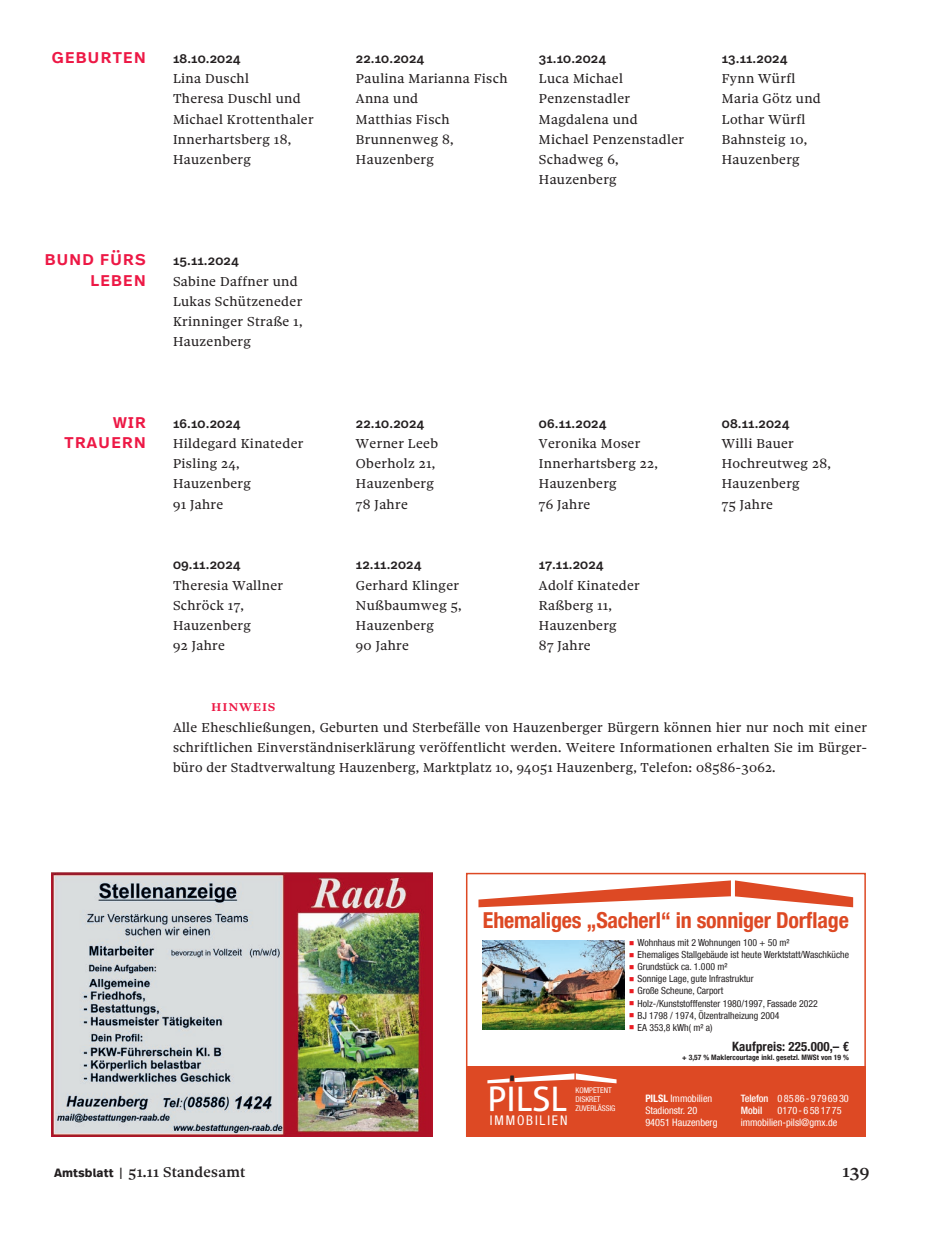
<style>
.page{position:relative;width:936px;height:1234px;background:#fff}
.page>*{position:absolute;margin:0;border:0;box-sizing:border-box;transform-origin:0 0}
.t1{font:33.6px "Aller";color:#fff}
.t2{font:700 condensed 22.05px "Helvetica Neue LT Com";letter-spacing:-.01em;color:#dd4924}
.t3{font:500 18.75px/20.2px "Real Text Pro";letter-spacing:.04em;color:#ed1845;text-align:right}
.t4{font:500 18px "Sole Serif Text";color:#231f20}
.t5{font:500 15.3px "Sole Serif Subhead";letter-spacing:.05em;color:#ed1845}
.t6{font:500 15px "Sole Serif Text";letter-spacing:.02em;color:#231f20}
.t7{font:13.8px/20.2px "Sole Serif Text";letter-spacing:.025em;color:#231f20}
.t8{font:condensed 13.35px "Helvetica Neue LT Com";letter-spacing:.14em;color:#fff}
.t9{font:700 condensed 12.9px "Helvetica Neue LT Com";letter-spacing:.01em;color:#231f20}
.t10{font:500 12.75px "Real Text Pro";letter-spacing:.015em;color:#231f20}
.t11{font:condensed 10.2px/12px "Helvetica Neue LT Com";color:#fff}
.t12{font:condensed 9.75px "Helvetica Neue LT Com";color:#231f20}
.t13{font:condensed 7.8px/9.3px "Helvetica Neue LT Com";color:#fff}
.t14{font:700 condensed 7.5px "Helvetica Neue LT Com";letter-spacing:.01em;color:#231f20}
.s1{color:#eb1c22}
.s2{font-weight:700}
.s3{font-weight:500}
.s4{font-family:"Real Text Pro";font-weight:700;font-size:12px}
.s5{font-family:"Real Text Pro";font-size:12px}
</style>
<div class="page">
<img style="left:51px;top:872px;width:382px;height:264px">
<div style="left:466px;top:872px;width:399px;height:264px;border:2px solid #dd4924"></div>
<div style="left:466px;top:1066px;width:399px;height:70px;background:#dd4924"></div>
<svg style="left:478px;top:880px;width:375px;height:27px"></svg>
<svg style="left:487px;top:1073px;width:129px;height:10px"></svg>
<img style="left:483px;top:940px;width:141px;height:89px">
<h3 class="t3" style="left:51px;top:46px;width:96px">Geburten</h3>
<p class="t10" style="left:173px;top:49px;width:69px">18.10.2024</p>
<p class="t7" style="left:173px;top:68px;width:142px">Lina Duschl<br>Theresa Duschl und<br>Michael Krottenthaler<br>Innerhartsberg 18,<br>Hauzenberg</p>
<h3 class="t3" style="left:44px;top:248px;width:103px">bund fürs leben</h3>
<h3 class="t3" style="left:64px;top:410px;width:83px">wir trauern</h3>
<p class="t10" style="left:173px;top:252px;width:67px">15.11.2024</p>
<p class="t7" style="left:173px;top:271px;width:131px">Sabine Daffner und<br>Lukas Schützeneder<br>Krinninger Straße 1,<br>Hauzenberg</p>
<p class="t10" style="left:173px;top:414px;width:69px">16.10.2024</p>
<p class="t7" style="left:173px;top:433px;width:132px">Hildegard Kinateder<br>Pisling 24,<br>Hauzenberg<br>91 Jahre</p>
<p class="t10" style="left:173px;top:556px;width:69px">09.11.2024</p>
<p class="t7" style="left:173px;top:575px;width:112px">Theresia Wallner<br>Schröck 17,<br>Hauzenberg<br>92 Jahre</p>
<p class="t10" style="left:356px;top:49px;width:70px">22.10.2024</p>
<p class="t7" style="left:356px;top:68px;width:153px">Paulina Marianna Fisch<br>Anna und<br>Matthias Fisch<br>Brunnenweg 8,<br>Hauzenberg</p>
<p class="t10" style="left:539px;top:49px;width:69px">31.10.2024</p>
<p class="t7" style="left:539px;top:68px;width:147px">Luca Michael<br>Penzenstadler<br>Magdalena und<br>Michael Penzenstadler<br>Schadweg 6,<br>Hauzenberg</p>
<p class="t10" style="left:721px;top:49px;width:67px">13.11.2024</p>
<p class="t7" style="left:721px;top:68px;width:101px">Fynn Würfl<br>Maria Götz und<br>Lothar Würfl<br>Bahnsteig 10,<br>Hauzenberg</p>
<p class="t10" style="left:356px;top:414px;width:70px">22.10.2024</p>
<p class="t7" style="left:356px;top:433px;width:84px">Werner Leeb<br>Oberholz 21,<br>Hauzenberg<br>78 Jahre</p>
<p class="t10" style="left:356px;top:556px;width:67px">12.11.2024</p>
<p class="t7" style="left:356px;top:575px;width:107px">Gerhard Klinger<br>Nußbaumweg 5,<br>Hauzenberg<br>90 Jahre</p>
<p class="t10" style="left:539px;top:414px;width:69px">06.11.2024</p>
<p class="t7" style="left:539px;top:433px;width:121px">Veronika Moser<br>Innerhartsberg 22,<br>Hauzenberg<br>76 Jahre</p>
<p class="t10" style="left:539px;top:556px;width:66px">17.11.2024</p>
<p class="t7" style="left:539px;top:575px;width:102px">Adolf Kinateder<br>Raßberg 11,<br>Hauzenberg<br>87 Jahre</p>
<p class="t10" style="left:721px;top:414px;width:69px">08.11.2024</p>
<p class="t7" style="left:721px;top:433px;width:111px">Willi Bauer<br>Hochreutweg 28,<br>Hauzenberg<br>75 Jahre</p>
<p class="t5" style="left:211px;top:697px;width:66px">hinweis</p>
<p class="t7" style="left:173px;top:716px;width:695px;text-align:justify">Alle Eheschließungen, Geburten und Sterbefälle von Hauzenberger Bürgern können hier nur noch mit einer schriftlichen Einverständniserklärung veröffentlicht werden. Weitere Informationen erhalten Sie im Bürger&shy;büro der Stadtverwaltung Hauzenberg, Marktplatz 10, 94051 Hauzenberg, Telefon: 08586-3062.</p>
<h2 class="t2" style="left:483px;top:906px;width:367px">Ehemaliges „Sacherl“ in sonniger Dorflage</h2>
<p class="t12" style="left:629px;top:937px;width:162px"><span class="s1">○</span> Wohnhaus mit 2 Wohnungen 100 + 50 m²</p>
<p class="t12" style="left:629px;top:949px;width:221px"><span class="s1">○</span> Ehemaliges Stallgebäude ist heute Werktstatt/Waschküche</p>
<p class="t12" style="left:629px;top:961px;width:100px"><span class="s1">○</span> Grundstück ca. 1.000 m²</p>
<p class="t12" style="left:629px;top:973px;width:126px"><span class="s1">○</span> Sonnige Lage, gute Infrastruktur</p>
<p class="t12" style="left:629px;top:985px;width:96px"><span class="s1">○</span> Große Scheune, Carport</p>
<p class="t12" style="left:629px;top:997px;width:190px"><span class="s1">○</span> Holz-/Kunststofffenster 1980/1997, Fassade 2022</p>
<p class="t12" style="left:629px;top:1009px;width:152px"><span class="s1">○</span> BJ 1798 / 1974, Ölzentralheizung 2004</p>
<p class="t12" style="left:629px;top:1021px;width:85px"><span class="s1">○</span> EA 353,8 kWh( m² a)</p>
<h1 class="t1" style="left:487px;top:1078px;width:81px">PILSL</h1>
<p class="t8" style="left:490px;top:1111px;width:79px">IMMOBILIEN</p>
<p class="t13" style="left:575px;top:1084px;width:38px">KOMPETENT<br>DISKRET</p>
<p class="t13" style="left:575px;top:1103px;width:42px">ZUVERLÄSSIG</p>
<p class="t9" style="left:732px;top:1037px;width:118px">Kaufpreis: 225.000,– €</p>
<p class="t14" style="left:682px;top:1052px;width:168px">+ 3,57 % Maklercourtage inkl. gesetzl. MWSt von 19 %</p>
<p class="t11" style="left:645px;top:1091px;width:74px"><span class="s2">PILSL</span> Immobilien<br>Stadionstr. 20<br>94051 Hauzenberg</p>
<p class="t11" style="left:740px;top:1091px;width:109px"><span class="s3">Telefon</span> 0 85 86 - 9 79 69 30<br><span class="s3">Mobil</span></p>
<p class="t11" style="left:740px;top:1103px;width:102px;text-indent:37px">0170 - 6 58 17 75 immobilien-pilsl@gmx.de</p>
<p class="t6" style="left:54px;top:1163px;width:193px"><span class="s4">Amtsblatt</span> <span class="s5">|</span> 51.11 Standesamt</p>
<h3 class="t4" style="left:842px;top:1160px;width:28px">139</h3>
</div>
